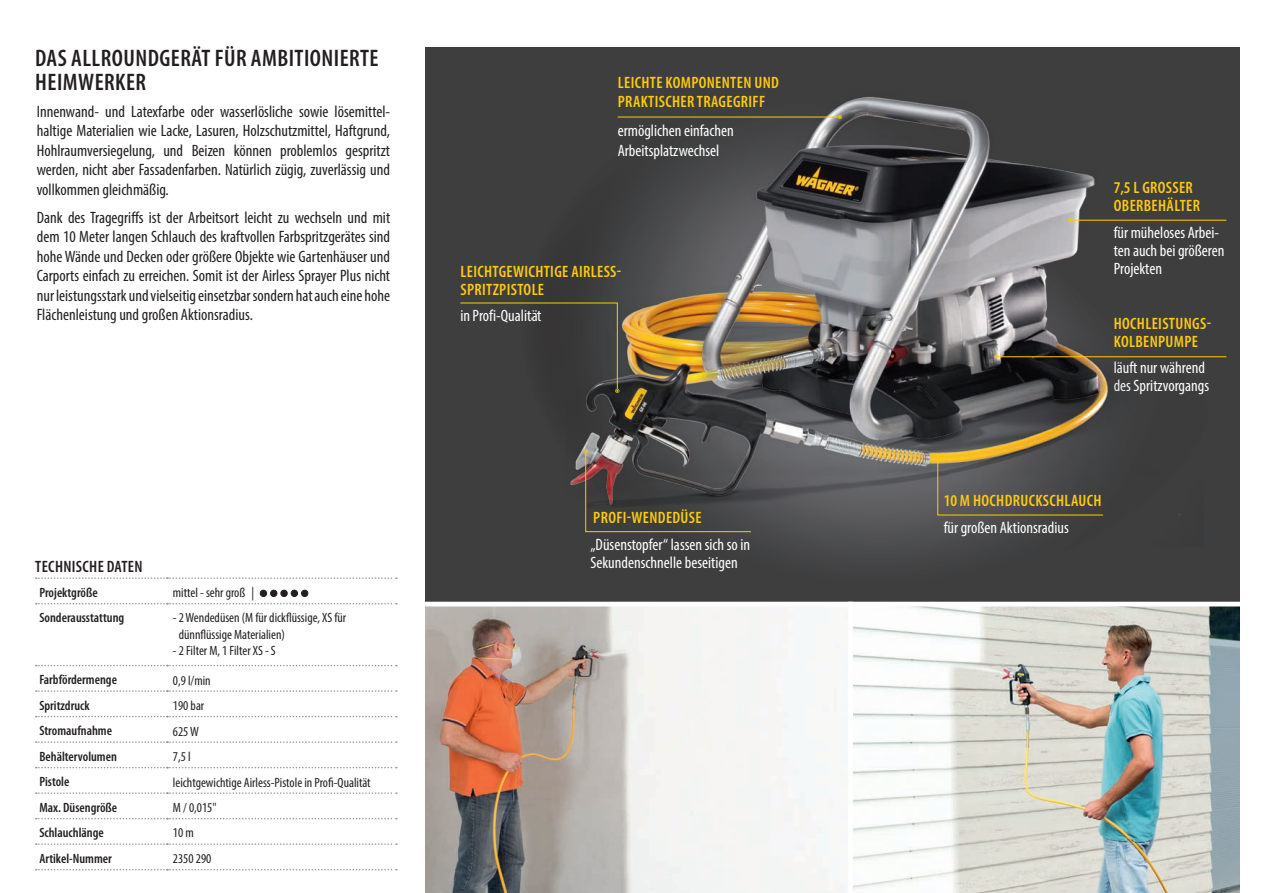
<style>
.page{position:relative;width:1263px;height:893px;background:#fff}
.page>*{position:absolute;margin:0;border:0;box-sizing:border-box;transform-origin:0 0}
.t1{font:600 condensed 24px/24px "Myriad Pro";letter-spacing:.02em;color:#231f20}
.t2{font:condensed 16.5px/19.5px "Myriad Pro";color:#231f20;text-align:justify}
.t3{font:condensed 16.5px/18px "Myriad Pro";color:#fff}
.t4{font:600 condensed 16.5px/18px "Myriad Pro";letter-spacing:.02em;color:#feca0a}
.t5{font:600 condensed 16.5px "Myriad Pro";letter-spacing:.02em;color:#231f20}
.t6{font:condensed 13.5px/16.5px "Myriad Pro";color:#231f20}
.t7{font:600 condensed 13.5px "Myriad Pro";color:#231f20}
</style>
<div class="page">
<div style="left:425px;top:47px;width:814px;height:555px;background:#3e3e3f"></div>
<img style="left:570px;top:97px;width:633px;height:450px">
<img style="left:426px;top:606px;width:421px;height:287px">
<img style="left:853px;top:606px;width:386px;height:287px">
<svg style="left:36px;top:603px;width:361px;height:1px"></svg>
<svg style="left:36px;top:665px;width:361px;height:1px"></svg>
<svg style="left:36px;top:690px;width:361px;height:2px"></svg>
<svg style="left:36px;top:716px;width:361px;height:1px"></svg>
<svg style="left:36px;top:741px;width:361px;height:2px"></svg>
<svg style="left:36px;top:767px;width:361px;height:1px"></svg>
<svg style="left:36px;top:792px;width:361px;height:2px"></svg>
<svg style="left:36px;top:818px;width:361px;height:1px"></svg>
<svg style="left:36px;top:843px;width:361px;height:2px"></svg>
<svg style="left:36px;top:577px;width:361px;height:2px"></svg>
<svg style="left:36px;top:869px;width:361px;height:1px"></svg>
<div style="left:280px;top:590px;width:8px;height:7px;border:1px solid #231f20;border-radius:50%"></div>
<svg style="left:271px;top:590px;width:16px;height:6px"></svg>
<div style="left:270px;top:590px;width:7px;height:7px;border:1px solid #231f20;border-radius:50%"></div>
<div style="left:260px;top:590px;width:7px;height:6px;background:#231f20;border-radius:50%"></div>
<div style="left:260px;top:590px;width:7px;height:7px;border:1px solid #231f20;border-radius:50%"></div>
<div style="left:291px;top:590px;width:7px;height:6px;background:#231f20;border-radius:50%"></div>
<div style="left:291px;top:590px;width:7px;height:7px;border:1px solid #231f20;border-radius:50%"></div>
<div style="left:301px;top:590px;width:7px;height:6px;background:#231f20;border-radius:50%"></div>
<div style="left:301px;top:590px;width:7px;height:7px;border:1px solid #231f20;border-radius:50%"></div>
<hr style="left:998px;top:356px;width:228px;height:1px;background:#feca0a">
<hr style="left:1072px;top:220px;width:154px;height:1px;background:#feca0a">
<hr style="left:618px;top:117px;width:220px;height:1px;background:#feca0a">
<svg style="left:936px;top:456px;width:168px;height:60px"></svg>
<svg style="left:583px;top:449px;width:169px;height:83px"></svg>
<svg style="left:460px;top:302px;width:159px;height:91px"></svg>
<svg style="left:837px;top:115px;width:5px;height:4px"></svg>
<svg style="left:1068px;top:218px;width:4px;height:4px"></svg>
<svg style="left:994px;top:355px;width:4px;height:4px"></svg>
<h1 class="t1" style="left:35px;top:46px;width:345px">DAS ALLROUNDGERÄT FÜR AMBITIONIERTE<br>HEIMWERKER</h1>
<p class="t2" style="left:37px;top:101px;width:355px">Innenwand- und Latexfarbe oder wasserlösliche sowie lösemittel&shy;haltige Materialien wie Lacke, Lasuren, Holzschutzmittel, Haftgrund, Hohlraumversiegelung, und Beizen können problemlos gespritzt werden, nicht aber Fassadenfarben. Natürlich zügig, zuverlässig und vollkommen gleichmäßig.</p>
<p class="t2" style="left:37px;top:207px;width:355px">Dank des Tragegriffs ist der Arbeitsort leicht zu wechseln und mit dem 10 Meter langen Schlauch des kraftvollen Farbspritzgerätes sind hohe Wände und Decken oder größere Objekte wie Gartenhäuser und Carports einfach zu erreichen. Somit ist der Airless Sprayer Plus nicht nur leistungsstark und vielseitig einsetzbar sondern hat auch eine hohe Flächenleistung und großen Aktionsradius.</p>
<p class="t4" style="left:618px;top:72px;width:163px;line-height:19.8px">LEICHTE KOMPONENTEN UND<br>PRAKTISCHER TRAGEGRIFF</p>
<p class="t3" style="left:618px;top:120px;width:118px;line-height:19.8px">ermöglichen einfachen<br>Arbeitsplatzwechsel</p>
<p class="t4" style="left:460px;top:262px;width:162px">LEICHTGEWICHTIGE AIRLESS-<br>SPRITZPISTOLE</p>
<p class="t3" style="left:460px;top:307px;width:82px">in Profi-Qualität</p>
<p class="t5" style="left:35px;top:556px;width:109px">TECHNISCHE DATEN</p>
<p class="t7" style="left:39px;top:584px;width:60px">Projektgröße</p>
<p class="t6" style="left:173px;top:584px;width:83px">mittel - sehr groß |</p>
<p class="t7" style="left:39px;top:609px;width:86px">Sonderausstattung</p>
<p class="t6" style="left:179px;top:609px;width:169px;text-indent:-6px">- 2 Wendedüsen (M für dickflüssige, XS für dünnflüssige Materialien)</p>
<p class="t6" style="left:173px;top:642px;width:104px">- 2 Filter M, 1 Filter XS - S</p>
<p class="t7" style="left:39px;top:671px;width:79px">Farbfördermenge</p>
<p class="t6" style="left:173px;top:672px;width:39px">0,9 l/min</p>
<p class="t7" style="left:39px;top:697px;width:52px">Spritzdruck</p>
<p class="t6" style="left:173px;top:697px;width:33px">190 bar</p>
<p class="t7" style="left:39px;top:722px;width:74px">Stromaufnahme</p>
<p class="t6" style="left:173px;top:723px;width:28px">625 W</p>
<p class="t7" style="left:39px;top:748px;width:79px">Behältervolumen</p>
<p class="t6" style="left:173px;top:748px;width:19px">7,5 l</p>
<p class="t7" style="left:39px;top:773px;width:32px">Pistole</p>
<p class="t6" style="left:173px;top:774px;width:199px">leichtgewichtige Airless-Pistole in Profi-Qualität</p>
<p class="t7" style="left:39px;top:799px;width:79px">Max. Düsengröße</p>
<p class="t6" style="left:173px;top:799px;width:45px">M / 0,015"</p>
<p class="t7" style="left:39px;top:824px;width:66px">Schlauchlänge</p>
<p class="t6" style="left:173px;top:824px;width:22px">10 m</p>
<p class="t7" style="left:39px;top:850px;width:74px">Artikel-Nummer</p>
<p class="t6" style="left:173px;top:850px;width:40px">2350 290</p>
<p class="t4" style="left:593px;top:508px;width:110px">PROFI-WENDEDÜSE</p>
<p class="t3" style="left:590px;top:535px;width:161px">„Düsenstopfer“ lassen sich so in<br>Sekundenschnelle beseitigen</p>
<p class="t4" style="left:1114px;top:178px;width:88px">7,5 L GROSSER<br>OBERBEHÄLTER</p>
<p class="t3" style="left:1114px;top:223px;width:112px">für müheloses Arbei&shy;ten auch bei größeren<br>Projekten</p>
<p class="t4" style="left:1114px;top:314px;width:99px">HOCHLEISTUNGS-<br>KOLBENPUMPE</p>
<p class="t3" style="left:1114px;top:358px;width:97px">läuft nur während des Spritzvorgangs</p>
<p class="t4" style="left:944px;top:491px;width:159px">10 M HOCHDRUCKSCHLAUCH</p>
<p class="t3" style="left:944px;top:518px;width:127px">für großen Aktionsradius</p>
</div>
